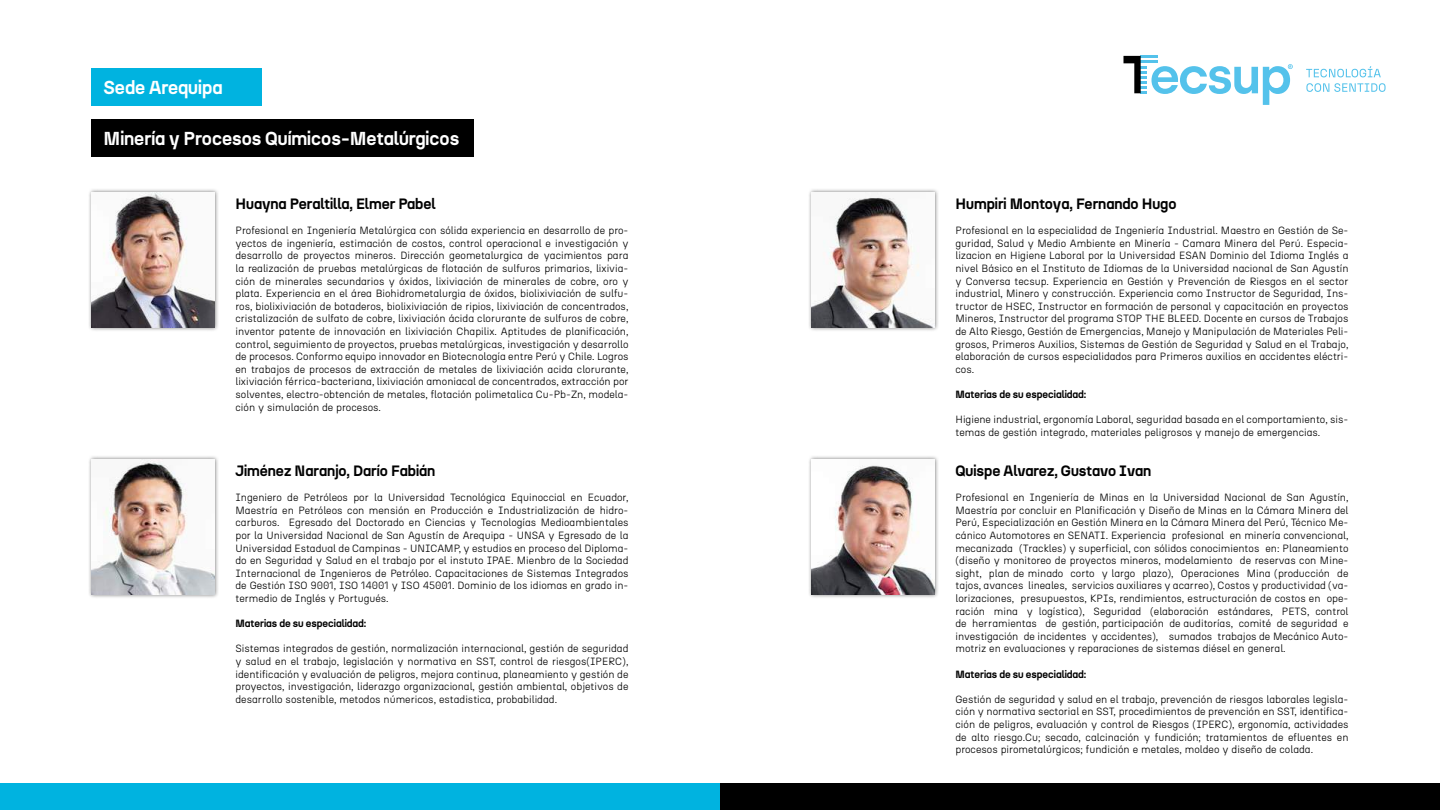
<style>
.page{position:relative;width:1440px;height:810px;background:#fff}
.page>*{position:absolute;margin:0;border:0;box-sizing:border-box;transform-origin:0 0}
.t1{font:700 18.75px "N27";color:#fff}
.t2{font:700 15px "N27";color:#000}
.t3{font:300 10.5px/12.6px "N27";color:#000;text-align:justify}
.t4{font:700 10.5px "N27";color:#000}
</style>
<div class="page">
<div style="left:0;top:784px;width:720px;height:26px;background:#00b3e0"></div>
<div style="left:720px;top:784px;width:720px;height:26px;background:#000"></div>
<svg style="left:1123px;top:56px;width:170px;height:49px"></svg>
<svg style="left:1306px;top:66px;width:75px;height:11px"></svg>
<svg style="left:1306px;top:83px;width:80px;height:9px"></svg>
<div style="left:808px;top:189px;width:131px;height:143px;background:#000;opacity:.5"></div>
<img style="left:812px;top:193px;width:122px;height:135px">
<div style="left:92px;top:68px;width:170px;height:37px;background:#00b3e0"></div>
<div style="left:88px;top:189px;width:131px;height:143px;background:#000;opacity:.5"></div>
<img style="left:92px;top:193px;width:122px;height:135px">
<div style="left:92px;top:119px;width:382px;height:37px;background:#000"></div>
<div style="left:808px;top:455px;width:131px;height:144px;background:#000;opacity:.5"></div>
<img style="left:812px;top:459px;width:122px;height:135px">
<div style="left:88px;top:455px;width:131px;height:144px;background:#000;opacity:.5"></div>
<img style="left:92px;top:459px;width:122px;height:135px">
<h1 class="t1" style="left:104px;top:75px;width:120px">Sede Arequipa</h1>
<h1 class="t1" style="left:104px;top:127px;width:357px">Minería y Procesos Químicos-Metalúrgicos</h1>
<h2 class="t2" style="left:236px;top:194px;width:202px">Huayna Peraltilla, Elmer Pabel</h2>
<p class="t3" style="left:236px;top:224px;width:395px">Profesional en Ingeniería Metalúrgica con sólida experiencia en desarrollo de pro&shy;yectos de ingeniería, estimación de costos, control operacional e investigación y desarrollo de proyectos mineros. Dirección geometalurgica de yacimientos para la realización de pruebas metalúrgicas de flotación de sulfuros primarios, lixivia&shy;ción de minerales secundarios y óxidos, lixiviación de minerales de cobre, oro y plata. Experiencia en el área Biohidrometalurgia de óxidos, biolixiviación de sulfu&shy;ros, biolixiviación de botaderos, biolixiviación de ripios, lixiviación de concentrados, cristalización de sulfato de cobre, lixiviación ácida clorurante de sulfuros de cobre, inventor patente de innovación en lixiviación Chapilix. Aptitudes de planificación, control, seguimiento de proyectos, pruebas metalúrgicas, investigación y desarrollo de procesos. Conformo equipo innovador en Biotecnología entre Perú y Chile. Logros en trabajos de procesos de extracción de metales de lixiviación acida clorurante, lixiviación férrica-bacteriana, lixiviación amoniacal de concentrados, extracción por solventes, electro-obtención de metales, flotación polimetalica Cu-Pb-Zn, modela&shy;ción y simulación de procesos.</p>
<h2 class="t2" style="left:236px;top:461px;width:201px">Jiménez Naranjo, Darío Fabián</h2>
<p class="t3" style="left:236px;top:491px;width:395px">Ingeniero de Petróleos por la Universidad Tecnológica Equinoccial en Ecuador, Maestría en Petróleos con mensión en Producción e Industrialización de hidro&shy;carburos. Egresado del Doctorado en Ciencias y Tecnologías Medioambientales por la Universidad Nacional de San Agustín de Arequipa - UNSA y Egresado de la Universidad Estadual de Campinas - UNICAMP, y estudios en proceso del Diploma&shy;do en Seguridad y Salud en el trabajo por el instuto IPAE. Mienbro de la Sociedad Internacional de Ingenieros de Petróleo. Capacitaciones de Sistemas Integrados de Gestión ISO 9001, ISO 14001 y ISO 45001. Dominio de los idiomas en grado in&shy;termedio de Inglés y Portugués.</p>
<p class="t4" style="left:236px;top:617px;width:132px">Materias de su especialidad:</p>
<p class="t3" style="left:236px;top:642px;width:395px">Sistemas integrados de gestión, normalización internacional, gestión de seguridad y salud en el trabajo, legislación y normativa en SST, control de riesgos(IPERC), identificación y evaluación de peligros, mejora continua, planeamiento y gestión de proyectos, investigación, liderazgo organizacional, gestión ambiental, objetivos de desarrollo sostenible, metodos númericos, estadistica, probabilidad.</p>
<h2 class="t2" style="left:956px;top:194px;width:223px">Humpiri Montoya, Fernando Hugo</h2>
<p class="t3" style="left:956px;top:224px;width:395px">Profesional en la especialidad de Ingeniería Industrial. Maestro en Gestión de Se&shy;guridad, Salud y Medio Ambiente en Minería - Camara Minera del Perú. Especia&shy;lizacion en Higiene Laboral por la Universidad ESAN Dominio del Idioma Inglés a nivel Básico en el Instituto de Idiomas de la Universidad nacional de San Agustín y Conversa tecsup. Experiencia en Gestión y Prevención de Riesgos en el sector industrial, Minero y construcción. Experiencia como Instructor de Seguridad, Ins&shy;tructor de HSEC, Instructor en formación de personal y capacitación en proyectos Mineros, Instructor del programa STOP THE BLEED. Docente en cursos de Trabajos de Alto Riesgo, Gestión de Emergencias, Manejo y Manipulación de Materiales Peli&shy;grosos, Primeros Auxilios, Sistemas de Gestión de Seguridad y Salud en el Trabajo, elaboración de cursos especialidados para Primeros auxilios en accidentes eléctri&shy;cos.</p>
<p class="t4" style="left:956px;top:388px;width:132px">Materias de su especialidad:</p>
<p class="t3" style="left:956px;top:413px;width:394px">Higiene industrial, ergonomía Laboral, seguridad basada en el comportamiento, sis&shy;temas de gestión integrado, materiales peligrosos y manejo de emergencias.</p>
<h2 class="t2" style="left:956px;top:461px;width:197px">Quispe Alvarez, Gustavo Ivan</h2>
<p class="t3" style="left:956px;top:491px;width:395px">Profesional en Ingeniería de Minas en la Universidad Nacional de San Agustín, Maestría por concluir en Planificación y Diseño de Minas en la Cámara Minera del Perú, Especialización en Gestión Minera en la Cámara Minera del Perú, Técnico Me&shy;cánico Automotores en SENATI. Experiencia profesional en minería convencional, mecanizada (Trackles) y superficial, con sólidos conocimientos en: Planeamiento (diseño y monitoreo de proyectos mineros, modelamiento de reservas con Mine&shy;sight, plan de minado corto y largo plazo), Operaciones Mina (producción de tajos, avances lineales, servicios auxiliares y acarreo), Costos y productividad (va&shy;lorizaciones, presupuestos, KPIs, rendimientos, estructuración de costos en ope&shy;ración mina y logística), Seguridad (elaboración estándares, PETS, control de herramientas de gestión, participación de auditorías, comité de seguridad e investigación de incidentes y accidentes), sumados trabajos de Mecánico Auto&shy;motriz en evaluaciones y reparaciones de sistemas diésel en general.</p>
<p class="t4" style="left:956px;top:667px;width:132px">Materias de su especialidad:</p>
<p class="t3" style="left:956px;top:693px;width:395px">Gestión de seguridad y salud en el trabajo, prevención de riesgos laborales legisla&shy;ción y normativa sectorial en SST, procedimientos de prevención en SST, identifica&shy;ción de peligros, evaluación y control de Riesgos (IPERC), ergonomía, actividades de alto riesgo.Cu; secado, calcinación y fundición; tratamientos de efluentes en procesos pirometalúrgicos; fundición e metales, moldeo y diseño de colada.</p>
</div>
